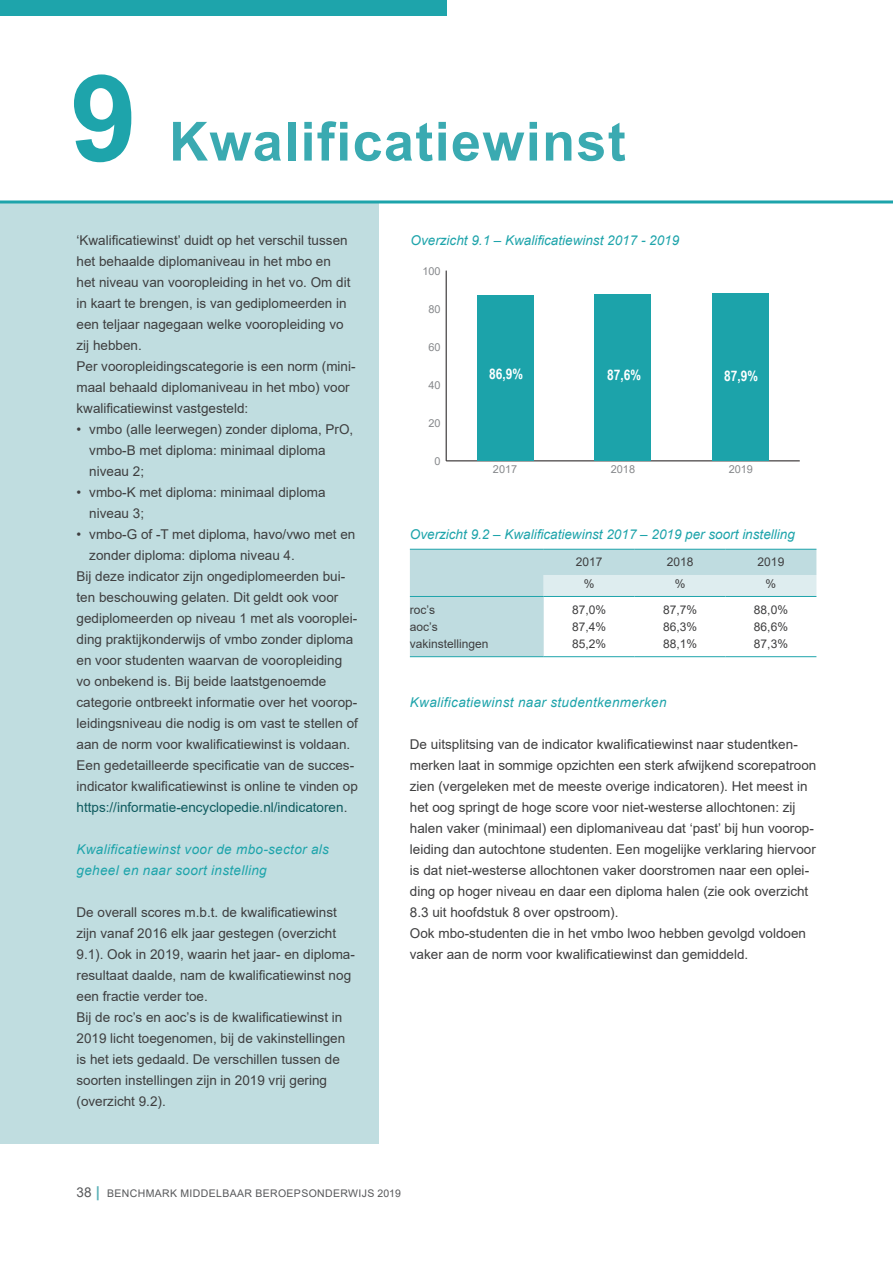
<style>
.page{position:relative;width:893px;height:1263px;background:#fff}
.page>*{position:absolute;margin:0;border:0;box-sizing:border-box;transform-origin:0 0}
.Heading_1{font:700 120px "Arial";color:#1ea4ab}
.kop{font:700 54px "Arial";letter-spacing:.025em;color:#3aaab1}
.t1{font:700 14.55px "Arial Narrow";color:#fff}
.hoofdtekst{font:13.5px/21px "Arial";color:#3e3e3f}
.subpar{font:italic 13.5px/21px "Arial";letter-spacing:.025em;color:#1ea4ab}
.tabelkop{font:italic 13.5px "Arial";color:#1ea4ab}
.t2{font:12px "Arial";color:#3e3e3f}
.t3{font:10.95px "Arial";color:#86888b}
.t4{font:10.5px "Arial";letter-spacing:.035em;color:#57585a}
.s1{color:#0e5a5e}
.s2{font-size:13.5px}
.s3{font-weight:700;font-size:15px;color:#5cb1b8}
</style>
<div class="page">
<div style="left:0;top:0;width:446px;height:16px;background:#1ea4ab"></div>
<div style="left:0;top:201px;width:378px;height:943px;background:#c0dde0"></div>
<hr style="left:0;top:200px;width:893px;height:3px;background:#1ea4ab">
<hr style="left:446px;top:461px;width:354px;height:1px;background:#231f20">
<hr style="left:446px;top:271px;width:1px;height:190px;background:#231f20">
<div style="left:477px;top:295px;width:56px;height:166px;background:#1ca3aa"></div>
<div style="left:595px;top:294px;width:56px;height:167px;background:#1ca3aa"></div>
<div style="left:712px;top:294px;width:57px;height:167px;background:#1ca3aa"></div>
<svg style="left:410px;top:550px;width:406px;height:106px"></svg>
<hr style="left:410px;top:549px;width:134px;height:1px;background:#1ca3aa">
<hr style="left:544px;top:549px;width:91px;height:1px;background:#1ca3aa">
<hr style="left:635px;top:549px;width:90px;height:1px;background:#1ca3aa">
<hr style="left:725px;top:549px;width:91px;height:1px;background:#1ca3aa">
<hr style="left:410px;top:596px;width:134px;height:1px;background:#1ea4ab">
<hr style="left:544px;top:596px;width:91px;height:1px;background:#1ea4ab">
<hr style="left:635px;top:596px;width:90px;height:1px;background:#1ea4ab">
<hr style="left:725px;top:596px;width:91px;height:1px;background:#1ea4ab">
<hr style="left:410px;top:656px;width:134px;height:1px;background:#1ea4ab">
<hr style="left:544px;top:656px;width:91px;height:1px;background:#1ea4ab">
<hr style="left:635px;top:656px;width:90px;height:1px;background:#1ea4ab">
<hr style="left:725px;top:656px;width:91px;height:1px;background:#1ea4ab">
<p class="Heading_1" style="left:70px;top:34px;width:68px">9</p>
<p class="kop" style="left:169px;top:104px;width:458px">Kwalificatiewinst</p>
<p class="hoofdtekst" style="left:77px;top:229px;width:275px">‘Kwalificatiewinst’ duidt op het verschil tussen het behaalde diplomaniveau in het mbo en het niveau van vooropleiding in het vo. Om dit in kaart te brengen, is van gediplomeerden in een teljaar nagegaan welke vooropleiding vo zij hebben.</p>
<p class="hoofdtekst" style="left:77px;top:355px;width:281px">Per vooropleidingscategorie is een norm (mini&shy;maal behaald diplomaniveau in het mbo) voor kwalificatiewinst vastgesteld:</p>
<p class="hoofdtekst" style="left:89px;top:418px;width:266px;text-indent:-13px">• vmbo (alle leerwegen) zonder diploma, PrO, vmbo-B met diploma: minimaal diploma niveau 2;</p>
<p class="hoofdtekst" style="left:89px;top:481px;width:238px;text-indent:-13px">• vmbo-K met diploma: minimaal diploma niveau 3;</p>
<p class="hoofdtekst" style="left:89px;top:523px;width:268px;text-indent:-13px">• vmbo-G of -T met diploma, havo/vwo met en zonder diploma: diploma niveau 4.</p>
<p class="hoofdtekst" style="left:77px;top:565px;width:283px">Bij deze indicator zijn ongediplomeerden bui&shy;ten beschouwing gelaten. Dit geldt ook voor gediplomeerden op niveau 1 met als vooroplei&shy;ding praktijkonderwijs of vmbo zonder diploma en voor studenten waarvan de vooropleiding vo onbekend is. Bij beide laatstgenoemde categorie ontbreekt informatie over het voorop&shy;leidingsniveau die nodig is om vast te stellen of aan de norm voor kwalificatiewinst is voldaan.<br>Een gedetailleerde specificatie van de succes&shy;indicator kwalificatiewinst is online te vinden op <span class="s1">https://informatie-encyclopedie.nl/indicatoren</span>.</p>
<p class="subpar" style="left:77px;top:838px;width:254px">Kwalificatiewinst voor de mbo-sector als geheel en naar soort instelling</p>
<p class="hoofdtekst" style="left:77px;top:901px;width:280px">De overall scores m.b.t. de kwalificatiewinst zijn vanaf 2016 elk jaar gestegen (overzicht 9.1). Ook in 2019, waarin het jaar- en diploma&shy;resultaat daalde, nam de kwalificatiewinst nog een fractie verder toe.</p>
<p class="hoofdtekst" style="left:77px;top:1006px;width:270px">Bij de roc’s en aoc’s is de kwalificatiewinst in 2019 licht toegenomen, bij de vakinstellingen is het iets gedaald. De verschillen tussen de soorten instellingen zijn in 2019 vrij gering (overzicht 9.2).</p>
<p class="tabelkop" style="left:411px;top:231px;width:270px">Overzicht 9.1 – Kwalificatiewinst 2017 - 2019</p>
<p class="t3" style="left:422px;top:264px;width:20px">100</p>
<p class="t3" style="left:428px;top:302px;width:14px">80</p>
<p class="t3" style="left:428px;top:340px;width:14px">60</p>
<p class="t3" style="left:428px;top:378px;width:14px">40</p>
<p class="t3" style="left:428px;top:416px;width:14px">20</p>
<p class="t3" style="left:435px;top:454px;width:8px">0</p>
<p class="t1" style="left:489px;top:363px;width:35px">86,9%</p>
<p class="t1" style="left:607px;top:363px;width:35px">87,6%</p>
<p class="t1" style="left:724px;top:365px;width:35px">87,9%</p>
<p class="t3" style="left:493px;top:461px;width:26px">2017</p>
<p class="t3" style="left:611px;top:461px;width:26px">2018</p>
<p class="t3" style="left:729px;top:461px;width:26px">2019</p>
<p class="tabelkop" style="left:410px;top:525px;width:386px">Overzicht 9.2 – Kwalificatiewinst 2017 – 2019 per soort instelling</p>
<p class="t2" style="left:576px;top:554px;width:28px">2017</p>
<p class="t2" style="left:667px;top:554px;width:28px">2018</p>
<p class="t2" style="left:758px;top:554px;width:28px">2019</p>
<p class="t2" style="left:584px;top:575px;width:12px">%</p>
<p class="t2" style="left:675px;top:575px;width:12px">%</p>
<p class="t2" style="left:766px;top:575px;width:12px">%</p>
<p class="t2" style="left:410px;top:601px;width:27px">roc’s</p>
<p class="t2" style="left:572px;top:601px;width:36px">87,0%</p>
<p class="t2" style="left:663px;top:601px;width:36px">87,7%</p>
<p class="t2" style="left:754px;top:601px;width:36px">88,0%</p>
<p class="t2" style="left:410px;top:618px;width:29px">aoc’s</p>
<p class="t2" style="left:572px;top:618px;width:36px">87,4%</p>
<p class="t2" style="left:663px;top:618px;width:36px">86,3%</p>
<p class="t2" style="left:754px;top:618px;width:36px">86,6%</p>
<p class="t2" style="left:410px;top:636px;width:80px">vakinstellingen</p>
<p class="t2" style="left:572px;top:636px;width:36px">85,2%</p>
<p class="t2" style="left:663px;top:636px;width:36px">88,1%</p>
<p class="t2" style="left:754px;top:636px;width:36px">87,3%</p>
<p class="subpar" style="left:410px;top:691px;width:258px">Kwalificatiewinst naar studentkenmerken</p>
<p class="hoofdtekst" style="left:410px;top:733px;width:408px">De uitsplitsing van de indicator kwalificatiewinst naar studentken&shy;merken laat in sommige opzichten een sterk afwijkend scorepatroon zien (vergeleken met de meeste overige indicatoren). Het meest in het oog springt de hoge score voor niet-westerse allochtonen: zij halen vaker (minimaal) een diplomaniveau dat ‘past’ bij hun voorop&shy;leiding dan autochtone studenten. Een mogelijke verklaring hiervoor is dat niet-westerse allochtonen vaker doorstromen naar een oplei&shy;ding op hoger niveau en daar een diploma halen (zie ook overzicht 8.3 uit hoofdstuk 8 over opstroom).</p>
<p class="hoofdtekst" style="left:410px;top:922px;width:398px">Ook mbo-studenten die in het vmbo lwoo hebben gevolgd voldoen vaker aan de norm voor kwalificatiewinst dan gemiddeld.</p>
<p class="t4" style="left:77px;top:1186px;width:326px"><span class="s2">38</span> <span class="s3">|</span> BENCHMARK MIDDELBAAR BEROEPSONDERWIJS 2019</p>
</div>
